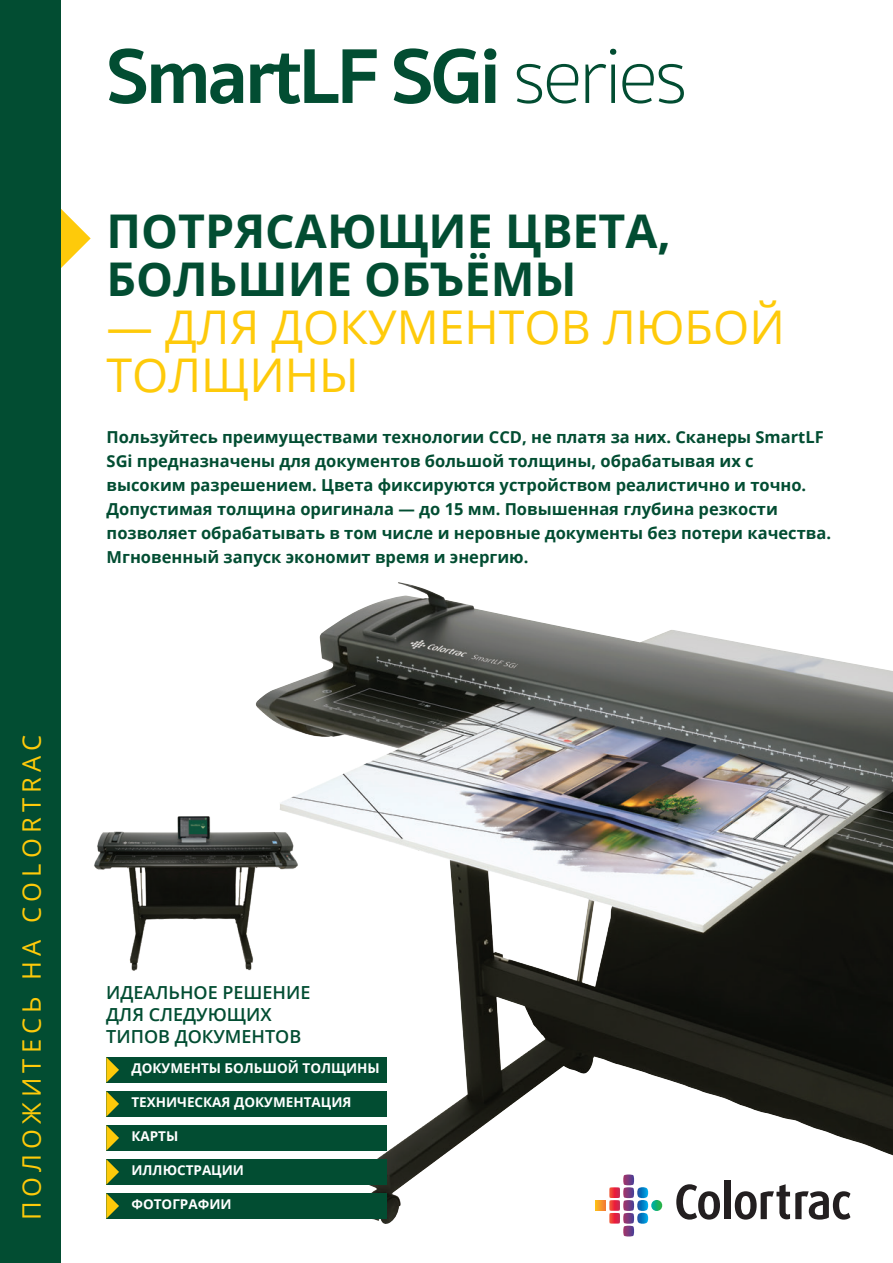
<style>
.page{position:relative;width:893px;height:1263px;background:#fff}
.page>*{position:absolute;margin:0;border:0;box-sizing:border-box;transform-origin:0 0}
.t1{font:700 79.5px "Sukhumvit Set";letter-spacing:-.04em;color:#024d32}
.t2{font:700 46.5px/48px "Open Sans";color:#024d32}
.t3{font:46.5px/48px "Open Sans";color:#feca0a}
.t4{font:25.5px "Open Sans";letter-spacing:.2em;color:#feca0a}
.t5{font:600 18px/21.8px "Open Sans";color:#024d32}
.subheading{font:700 16.5px/24px "Open Sans";color:#024d32}
.ideal_text{font:700 13.5px "Open Sans";color:#fff}
.s1{font-weight:100}
</style>
<div class="page">
<img style="left:255px;top:582px;width:638px;height:642px">
<svg style="left:595px;top:1174px;width:68px;height:63px"></svg>
<svg style="left:676px;top:1184px;width:44px;height:35px"></svg>
<div style="left:724px;top:1180px;width:6px;height:39px;background:#231f20"></div>
<svg style="left:735px;top:1184px;width:115px;height:35px"></svg>
<img style="left:94px;top:811px;width:209px;height:163px">
<svg style="left:61px;top:209px;width:30px;height:59px"></svg>
<div style="left:0;top:0;width:61px;height:1263px;background:#024d32"></div>
<div style="left:106px;top:1091px;width:281px;height:26px;background:#024d32"></div>
<div style="left:106px;top:1057px;width:281px;height:26px;background:#024d32"></div>
<div style="left:106px;top:1159px;width:281px;height:26px;background:#024d32"></div>
<div style="left:106px;top:1125px;width:281px;height:26px;background:#024d32"></div>
<div style="left:106px;top:1193px;width:281px;height:26px;background:#024d32"></div>
<svg style="left:106px;top:1091px;width:13px;height:26px"></svg>
<svg style="left:106px;top:1057px;width:13px;height:26px"></svg>
<svg style="left:106px;top:1159px;width:13px;height:26px"></svg>
<svg style="left:106px;top:1125px;width:13px;height:26px"></svg>
<svg style="left:106px;top:1193px;width:13px;height:26px"></svg>
<p class="t1" style="left:106px;top:15px;width:583px">SmartLF SGi <span class="s1">series</span></p>
<p class="t2" style="left:107px;top:206px;width:566px">ПОТРЯСАЮЩИЕ ЦВЕТА,<br>БОЛЬШИЕ ОБЪЁМЫ</p>
<p class="t3" style="left:107px;top:302px;width:680px">— ДЛЯ ДОКУМЕНТОВ ЛЮБОЙ<br>ТОЛЩИНЫ</p>
<p class="subheading" style="left:107px;top:425px;width:726px">Пользуйтесь преимуществами технологии CCD, не платя за них. Сканеры SmartLF SGi предназначены для документов большой толщины, обрабатывая их с высоким разрешением. Цвета фиксируются устройством реалистично и точно.<br>Допустимая толщина оригинала — до 15 мм. Повышенная глубина резкости позволяет обрабатывать в том числе и неровные документы без потери качества.<br>Мгновенный запуск экономит время и энергию.</p>
<p class="t4" style="left:14px;top:1220px;width:487px;rotate:-90deg">ПОЛОЖИТЕСЬ НА COLORTRAC</p>
<p class="t5" style="left:106px;top:982px;width:206px">ИДЕАЛЬНОЕ РЕШЕНИЕ<br>ДЛЯ СЛЕДУЮЩИХ<br>ТИПОВ ДОКУМЕНТОВ</p>
<p class="ideal_text" style="left:131px;top:1059px;width:250px">ДОКУМЕНТЫ БОЛЬШОЙ ТОЛЩИНЫ</p>
<p class="ideal_text" style="left:131px;top:1093px;width:222px">ТЕХНИЧЕСКАЯ ДОКУМЕНТАЦИЯ</p>
<p class="ideal_text" style="left:131px;top:1127px;width:48px">КАРТЫ</p>
<p class="ideal_text" style="left:131px;top:1161px;width:114px">ИЛЛЮСТРАЦИИ</p>
<p class="ideal_text" style="left:131px;top:1195px;width:102px">ФОТОГРАФИИ</p>
</div>
